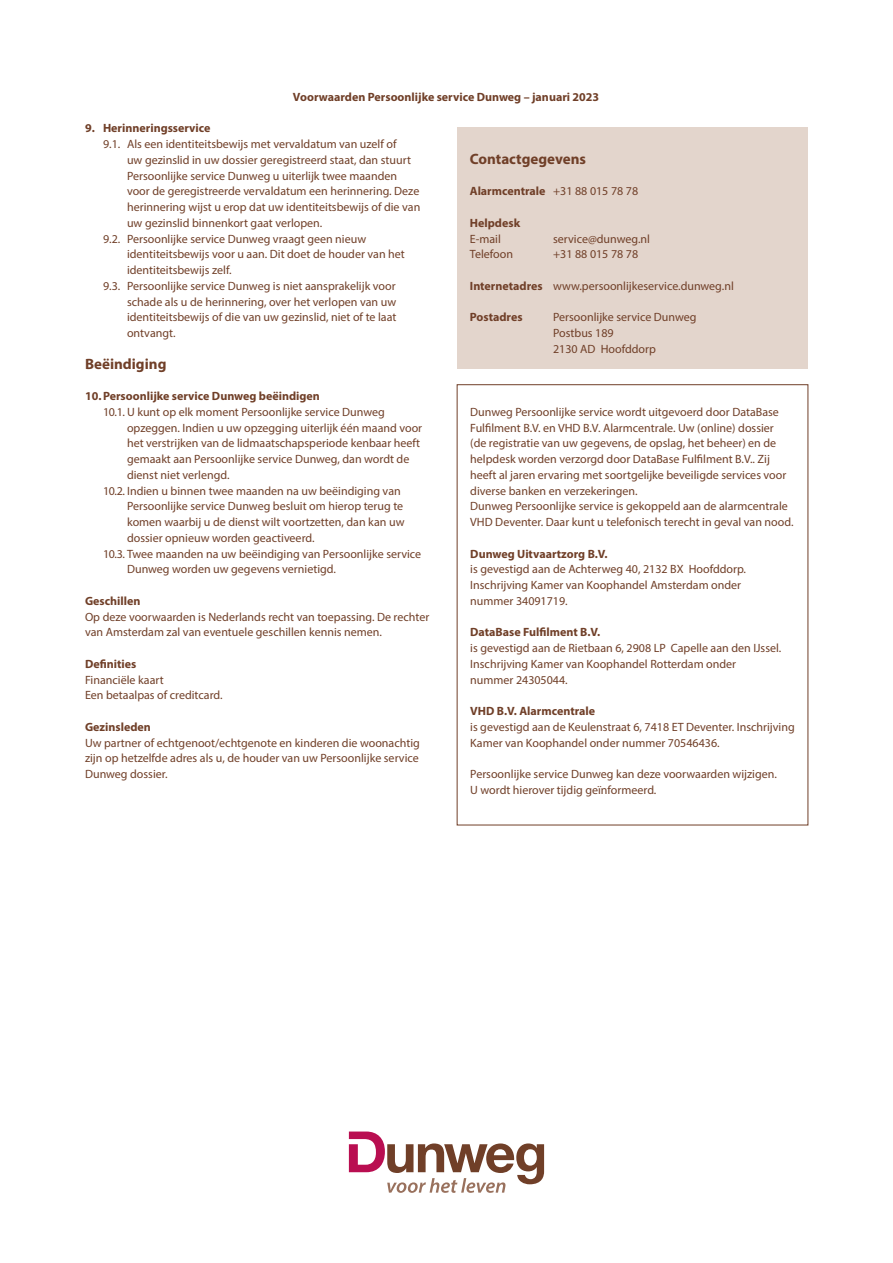
<style>
.page{position:relative;width:893px;height:1263px;background:#fff}
.page>*{position:absolute;margin:0;border:0;box-sizing:border-box;transform-origin:0 0}
.t1{font:700 15px "Myriad Pro";color:#703f28}
.t2{font:12px/15.8px "Myriad Pro";color:#703f28}
.t3{font:700 12px "Myriad Pro";color:#703f28}
.s1{font-weight:400}
.s2{font-weight:700}
</style>
<div class="page">
<div style="left:457px;top:127px;width:351px;height:242px;background:#e3d5cc"></div>
<svg style="left:349px;top:1131px;width:195px;height:62px"></svg>
<p class="t3" style="left:293px;top:89px;width:308px">Voorwaarden Persoonlijke service Dunweg – januari 2023</p>
<p class="t3" style="left:85px;top:120px;width:127px">9. Herinneringsservice</p>
<p class="t2" style="left:127px;top:136px;width:295px;text-indent:-24px">9.1. Als een identiteitsbewijs met vervaldatum van uzelf of<br>uw gezinslid in uw dossier geregistreerd staat, dan stuurt Persoonlijke service Dunweg u uiterlijk twee maanden voor de geregistreerde vervaldatum een herinnering. Deze herinnering wijst u erop dat uw identiteitsbewijs of die van uw gezinslid binnenkort gaat verlopen.</p>
<p class="t2" style="left:127px;top:230px;width:279px;text-indent:-24px">9.2. Persoonlijke service Dunweg vraagt geen nieuw identiteitsbewijs voor u aan. Dit doet de houder van het identiteitsbewijs zelf.</p>
<p class="t2" style="left:127px;top:278px;width:271px;text-align:justify;text-indent:-24px">9.3. Persoonlijke service Dunweg is niet aansprakelijk voor schade als u de herinnering, over het verlopen van uw identiteitsbewijs of die van uw gezinslid, niet of te laat ontvangt.</p>
<p class="t1" style="left:85px;top:354px;width:83px">Beëindiging</p>
<p class="t3" style="left:85px;top:388px;width:236px">10.Persoonlijke service Dunweg beëindigen</p>
<p class="t2" style="left:127px;top:404px;width:297px;text-indent:-24px">10.1. U kunt op elk moment Persoonlijke service Dunweg opzeggen. Indien u uw opzegging uiterlijk één maand voor het verstrijken van de lidmaatschapsperiode kenbaar heeft gemaakt aan Persoonlijke service Dunweg, dan wordt de dienst niet verlengd.</p>
<p class="t2" style="left:127px;top:482px;width:279px;text-indent:-24px">10.2. Indien u binnen twee maanden na uw beëindiging van Persoonlijke service Dunweg besluit om hierop terug te komen waarbij u de dienst wilt voortzetten, dan kan uw dossier opnieuw worden geactiveerd.</p>
<p class="t2" style="left:127px;top:545px;width:296px;text-indent:-24px">10.3. Twee maanden na uw beëindiging van Persoonlijke service<br>Dunweg worden uw gegevens vernietigd.</p>
<p class="t3" style="left:85px;top:593px;width:57px">Geschillen</p>
<p class="t2" style="left:85px;top:608px;width:346px">Op deze voorwaarden is Nederlands recht van toepassing. De rechter van Amsterdam zal van eventuele geschillen kennis nemen.</p>
<p class="t3" style="left:85px;top:656px;width:53px">Definities</p>
<p class="t2" style="left:85px;top:671px;width:80px">Financiële kaart</p>
<p class="t2" style="left:85px;top:687px;width:139px">Een betaalpas of creditcard.</p>
<p class="t3" style="left:85px;top:719px;width:67px">Gezinsleden</p>
<p class="t2" style="left:85px;top:734px;width:336px;text-align:justify">Uw partner of echtgenoot/echtgenote en kinderen die woonachtig zijn op hetzelfde adres als u, de houder van uw Persoonlijke service Dunweg dossier.</p>
<p class="t1" style="left:470px;top:149px;width:118px">Contactgegevens</p>
<p class="t3" style="left:470px;top:183px;width:170px">Alarmcentrale <span class="s1">+31 88 015 78 78</span></p>
<p class="t3" style="left:470px;top:215px;width:52px">Helpdesk</p>
<p class="t2" style="left:470px;top:230px;width:33px">E-mail</p>
<p class="t2" style="left:553px;top:230px;width:98px">service@dunweg.nl</p>
<p class="t2" style="left:470px;top:246px;width:45px">Telefoon</p>
<p class="t2" style="left:553px;top:246px;width:87px">+31 88 015 78 78</p>
<p class="t2" style="left:470px;top:278px;width:265px"><span class="s2">Internetadres</span> www.persoonlijkeservice.dunweg.nl</p>
<p class="t3" style="left:470px;top:309px;width:54px">Postadres</p>
<p class="t2" style="left:553px;top:309px;width:145px">Persoonlijke service Dunweg</p>
<p class="t2" style="left:553px;top:325px;width:62px">Postbus 189</p>
<p class="t2" style="left:553px;top:341px;width:104px">2130 AD Hoofddorp</p>
<p class="t2" style="left:470px;top:404px;width:318px">Dunweg Persoonlijke service wordt uitgevoerd door DataBase Fulfilment B.V. en VHD B.V. Alarmcentrale. Uw (online) dossier (de registratie van uw gegevens, de opslag, het beheer) en de helpdesk worden verzorgd door DataBase Fulfilment B.V.. Zij heeft al jaren ervaring met soortgelijke beveiligde services voor diverse banken en verzekeringen.</p>
<p class="t2" style="left:470px;top:498px;width:325px">Dunweg Persoonlijke service is gekoppeld aan de alarmcentrale<br>VHD Deventer. Daar kunt u telefonisch terecht in geval van nood.</p>
<p class="t2" style="left:470px;top:545px;width:277px"><span class="s2">Dunweg Uitvaartzorg B.V.<br></span>is gevestigd aan de Achterweg 40, 2132 BX Hoofddorp.</p>
<p class="t2" style="left:470px;top:577px;width:272px">Inschrijving Kamer van Koophandel Amsterdam onder nummer 34091719.</p>
<p class="t2" style="left:470px;top:624px;width:313px"><span class="s2">DataBase Fulfilment B.V.<br></span>is gevestigd aan de Rietbaan 6, 2908 LP Capelle aan den IJssel.<br>Inschrijving Kamer van Koophandel Rotterdam onder nummer 24305044.</p>
<p class="t2" style="left:470px;top:703px;width:326px"><span class="s2">VHD B.V. Alarmcentrale<br></span>is gevestigd aan de Keulenstraat 6, 7418 ET Deventer. Inschrijving<br>Kamer van Koophandel onder nummer 70546436.</p>
<p class="t2" style="left:470px;top:766px;width:308px">Persoonlijke service Dunweg kan deze voorwaarden wijzigen.<br>U wordt hierover tijdig geïnformeerd.</p>
</div>
